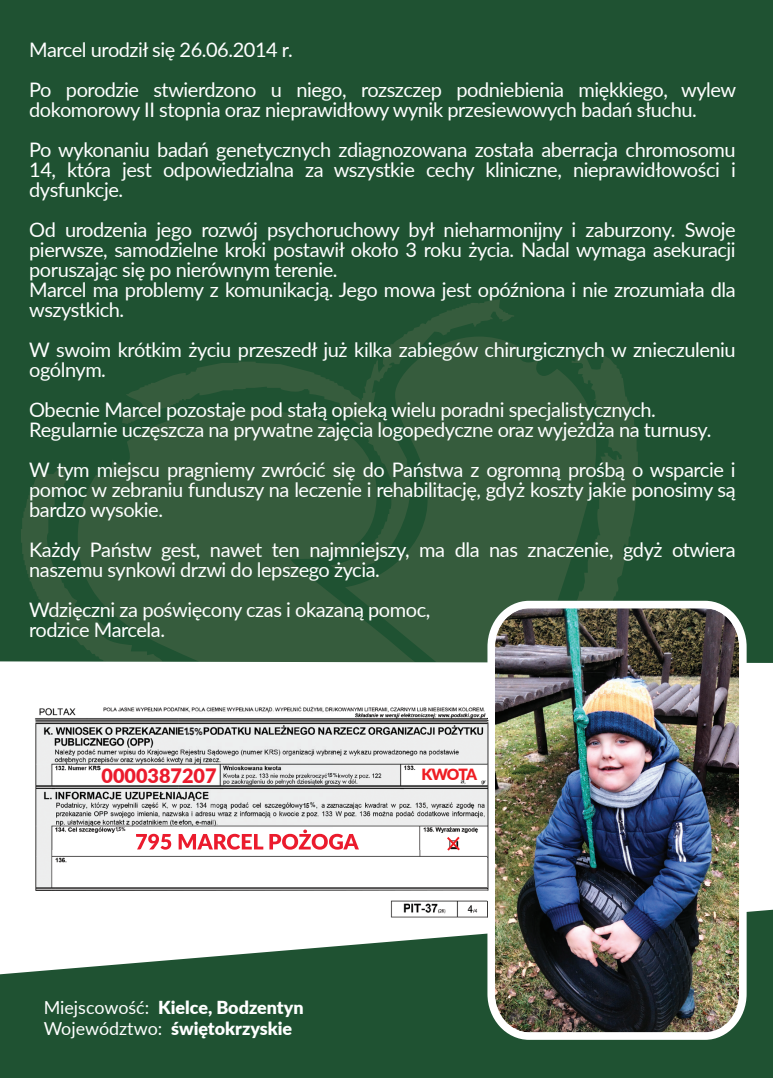
<style>
.page{position:relative;width:773px;height:1078px;background:#fff}
.page>*{position:absolute;margin:0;border:0;box-sizing:border-box;transform-origin:0 0}
.t1{font:20px/20px "Lato";letter-spacing:-.025em;color:#fff}
.t2{font:900 19.75px "Lato";color:#eb1b2d}
.t3{font:900 18px/21.5px "Lato";color:#fff}
.t4{font:900 15.5px "Lato";letter-spacing:-.07em;color:#ee1d23}
.t5{font:700 10.5px "Avenir Next LT Pro";color:#231f20;scale:.81 1}
.t6{font:700 7px "Arial";color:#231f20;scale:.81 1}
.t7{font:700 5.75px "Arial";color:#231f20;scale:.81 1}
.t8{font:700 5.5px "Avenir Next LT Pro";color:#231f20;scale:.81 1}
.s1{font-size:8.25px}
.s2{font-size:9.75px}
.s3{font-size:4.5px}
.s4{font-size:5.5px}
.s5{font-size:6.5px}
.s6{font-weight:400}
</style>
<div class="page">
<div style="left:0;top:0;width:772px;height:785px;background:#1f5232"></div>
<svg style="left:21px;top:299px;width:616px;height:362px;fill:#355b3c"></svg>
<svg style="left:78px;top:410px;width:337px;height:251px;fill:#365c3d"></svg>
<div style="left:0;top:661px;width:772px;height:124px;background:#fff"></div>
<svg style="left:0;top:909px;width:772px;height:168px;fill:#1f5232"></svg>
<img style="left:487px;top:600px;width:259px;height:439px">
<img style="left:24px;top:703px;width:483px;height:220px">
<img style="left:136px;top:829px;width:223px;height:20px">
<div style="left:184px;top:726px;width:19px;height:10px;background:#edf1f2"></div>
<svg style="left:447px;top:836px;width:13px;height:14px"></svg>
<div style="left:303px;top:801px;width:12px;height:7px;background:#eef2f2"></div>
<div style="left:327px;top:772px;width:10px;height:6px;background:#eef2f2"></div>
<div style="left:116px;top:826px;width:12px;height:7px;background:#fff"></div>
<p class="t1" style="left:29px;top:28px;width:708px;line-height:40px">Marcel urodził się 26.06.2014 r.<br>Po porodzie stwierdzono u niego, rozszczep podniebienia miękkiego, wylew</p>
<p class="t1" style="left:29px;top:88px;width:708px;line-height:40px">dokomorowy II stopnia oraz nieprawidłowy wynik przesiewowych badań słuchu.<br>Po wykonaniu badań genetycznych zdiagnozowana została aberracja chromosomu</p>
<p class="t1" style="left:29px;top:158px;width:708px">14, która jest odpowiedzialna za wszystkie cechy kliniczne, nieprawidłowości i dysfunkcje.</p>
<p class="t1" style="left:29px;top:218px;width:708px">Od urodzenia jego rozwój psychoruchowy był nieharmonijny i zaburzony. Swoje pierwsze, samodzielne kroki postawił około 3 roku życia. Nadal wymaga asekuracji poruszając się po nierównym terenie.<br>Marcel ma problemy z komunikacją. Jego mowa jest opóźniona i nie zrozumiała dla wszystkich.</p>
<p class="t1" style="left:29px;top:338px;width:708px">W swoim krótkim życiu przeszedł już kilka zabiegów chirurgicznych w znieczuleniu ogólnym.</p>
<p class="t1" style="left:29px;top:398px;width:683px">Obecnie Marcel pozostaje pod stałą opieką wielu poradni specjalistycznych.<br>Regularnie uczęszcza na prywatne zajęcia logopedyczne oraz wyjeżdża na turnusy.</p>
<p class="t1" style="left:29px;top:458px;width:708px;text-align:justify">W tym miejscu pragniemy zwrócić się do Państwa z ogromną prośbą o wsparcie i pomoc w zebraniu funduszy na leczenie i rehabilitację, gdyż koszty jakie ponosimy są bardzo wysokie.</p>
<p class="t1" style="left:29px;top:538px;width:708px">Każdy Państw gest, nawet ten najmniejszy, ma dla nas znaczenie, gdyż otwiera naszemu synkowi drzwi do lepszego życia.</p>
<p class="t1" style="left:29px;top:598px;width:402px">Wdzięczni za poświęcony czas i okazaną pomoc, rodzice Marcela.</p>
<p class="t5" style="left:184px;top:724px;width:25px">1 5<span class="s1">,</span> <span class="s2">%</span></p>
<p class="t2" style="left:101px;top:760px;width:117px">0000387207</p>
<p class="t4" style="left:421px;top:762px;width:57px">KWOTA</p>
<p class="t7" style="left:327px;top:771px;width:14px">1 5<span class="s3">,</span> <span class="s4">%</span></p>
<p class="t8" style="left:116px;top:825px;width:14px">1 5, %</p>
<p class="t6" style="left:303px;top:800px;width:17px">1 5<span class="s4">,</span> <span class="s5">%</span></p>
<p class="t3" style="left:44px;top:995px;width:261px"><span class="s6">Miejscowość:</span> Kielce, Bodzentyn<br><span class="s6">Województwo:</span> świętokrzyskie</p>
</div>
